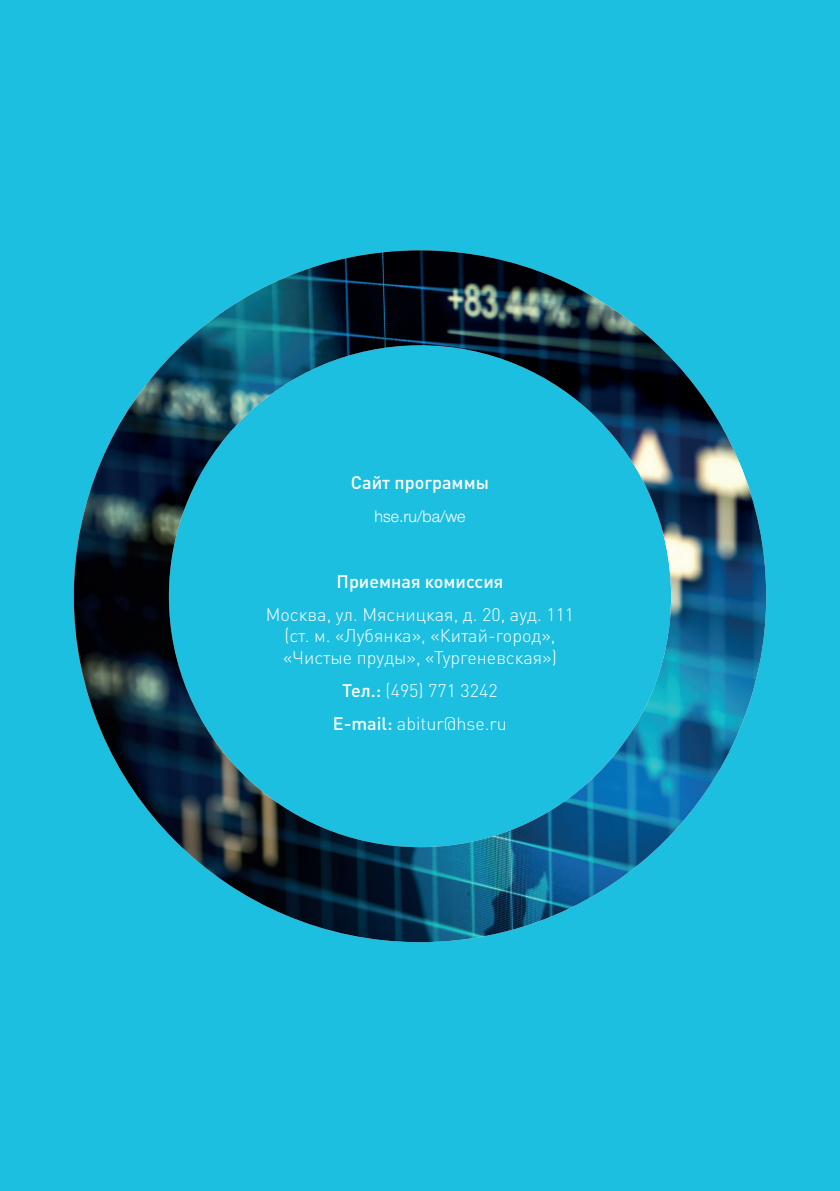
<style>
.page{position:relative;width:840px;height:1191px;background:#fff}
.page>*{position:absolute;margin:0;border:0;box-sizing:border-box;transform-origin:0 0}
.t1{font:300 18px/21.6px "DIN Pro";color:#fff;text-align:center}
.t2{font:500 18px "DIN Pro";color:#fff}
.t3{font:300 16px "Helvetica Neue Cyr";color:#fff}
.s1{font-weight:500}
</style>
<div class="page">
<div style="left:0;top:0;width:839px;height:1191px;background:#1cbfdf"></div>
<img style="left:74px;top:250px;width:691px;height:692px">
<p class="t2" style="left:351px;top:470px;width:139px">Сайт программы</p>
<p class="t3" style="left:374px;top:507px;width:92px">hse.ru/ba/we</p>
<p class="t2" style="left:336px;top:569px;width:168px">Приемная комиссия</p>
<p class="t1" style="left:265px;top:602px;width:310px">Москва, ул. Мясницкая, д. 20, ауд. 111 (ст. м. «Лубянка», «Китай-город», «Чистые пруды», «Тургеневская»)</p>
<p class="t1" style="left:342px;top:678px;width:157px"><span class="s1">Тел.:</span> (495) 771 3242</p>
<p class="t1" style="left:333px;top:711px;width:175px"><span class="s1">E-mail:</span> abitur@hse.ru</p>
</div>
